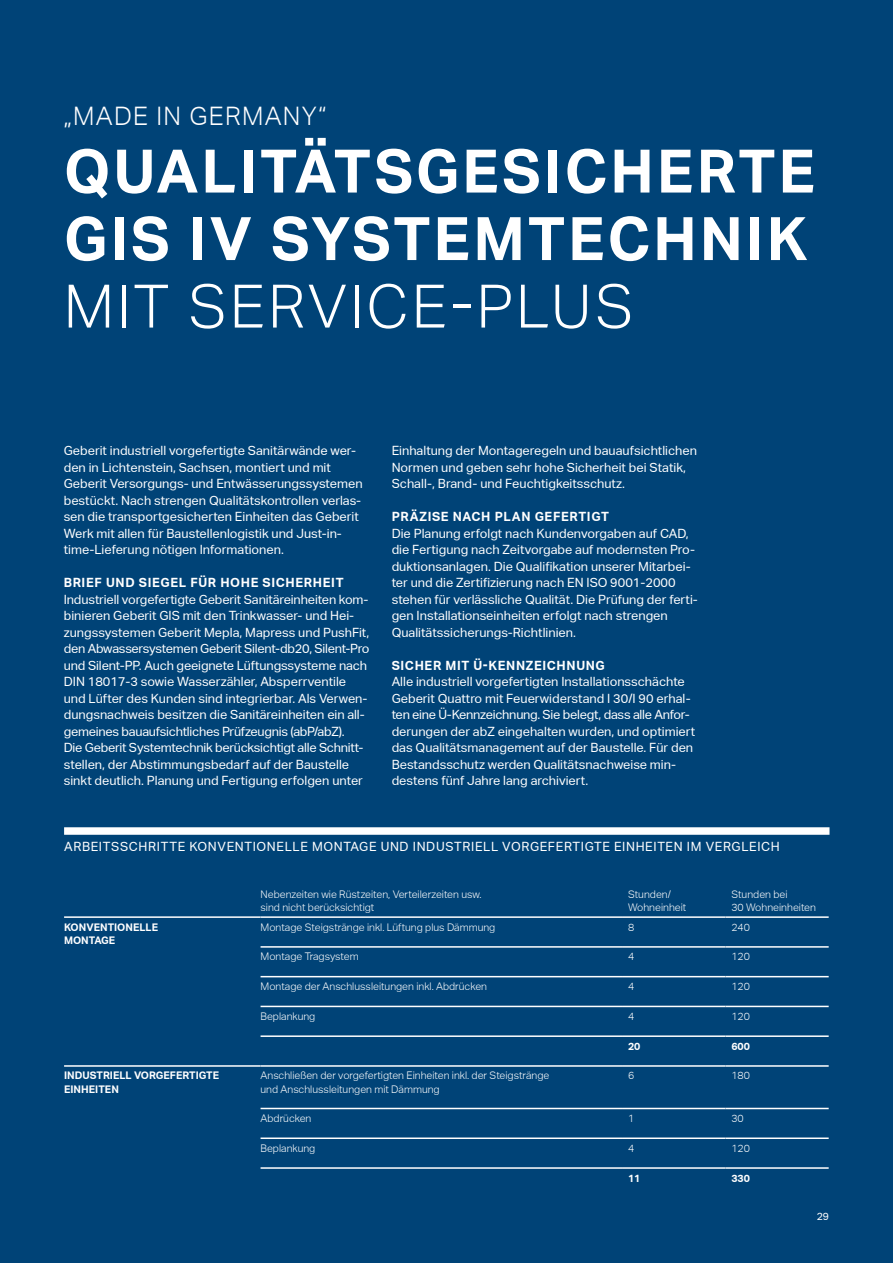
<style>
.page{position:relative;width:893px;height:1263px;background:#004377}
.page>*{position:absolute;margin:0;border:0;box-sizing:border-box;transform-origin:0 0}
.t1{font:700 60px/67.5px "Aktiv Grotesk Geberit";letter-spacing:.05em;color:#fff}
.t2{font:300 60px "Aktiv Grotesk Geberit";letter-spacing:.05em;color:#fff}
.t3{font:300 25.5px "Aktiv Grotesk Geberit";letter-spacing:.05em;color:#fff}
.t4{font:12.75px/16.5px "Aktiv Grotesk Geberit";color:#fff}
.t5{font:12.75px "Aktiv Grotesk Geberit";letter-spacing:.05em;color:#fff}
.t6{font:700 12.75px "Aktiv Grotesk Geberit";letter-spacing:.05em;color:#fff}
.t7{font:300 10.5px/13.5px "Aktiv Grotesk Geberit";color:#fff}
.t8{font:700 10.5px/13.5px "Aktiv Grotesk Geberit";color:#fff}
.t9{font:10.5px "Aktiv Grotesk Geberit";color:#fff}
</style>
<div class="page">
<div style="left:64px;top:827px;width:765px;height:8px;background:#fff"></div>
<hr style="left:64px;top:916px;width:197px;height:2px;background:#fff">
<hr style="left:261px;top:916px;width:361px;height:2px;background:#fff">
<hr style="left:622px;top:916px;width:103px;height:2px;background:#fff">
<hr style="left:725px;top:916px;width:104px;height:2px;background:#fff">
<hr style="left:261px;top:946px;width:361px;height:2px;background:#fff">
<hr style="left:622px;top:946px;width:103px;height:2px;background:#fff">
<hr style="left:725px;top:946px;width:104px;height:2px;background:#fff">
<hr style="left:261px;top:976px;width:361px;height:1px;background:#fff">
<hr style="left:622px;top:976px;width:103px;height:1px;background:#fff">
<hr style="left:725px;top:976px;width:104px;height:1px;background:#fff">
<hr style="left:261px;top:1006px;width:361px;height:1px;background:#fff">
<hr style="left:622px;top:1006px;width:103px;height:1px;background:#fff">
<hr style="left:725px;top:1006px;width:104px;height:1px;background:#fff">
<hr style="left:261px;top:1035px;width:361px;height:2px;background:#fff">
<hr style="left:622px;top:1035px;width:103px;height:2px;background:#fff">
<hr style="left:725px;top:1035px;width:104px;height:2px;background:#fff">
<hr style="left:64px;top:1065px;width:197px;height:2px;background:#fff">
<hr style="left:261px;top:1065px;width:361px;height:2px;background:#fff">
<hr style="left:622px;top:1065px;width:103px;height:2px;background:#fff">
<hr style="left:725px;top:1065px;width:104px;height:2px;background:#fff">
<hr style="left:261px;top:1108px;width:361px;height:1px;background:#fff">
<hr style="left:622px;top:1108px;width:103px;height:1px;background:#fff">
<hr style="left:725px;top:1108px;width:104px;height:1px;background:#fff">
<hr style="left:261px;top:1137px;width:361px;height:2px;background:#fff">
<hr style="left:622px;top:1137px;width:103px;height:2px;background:#fff">
<hr style="left:725px;top:1137px;width:104px;height:2px;background:#fff">
<hr style="left:261px;top:1167px;width:361px;height:2px;background:#fff">
<hr style="left:622px;top:1167px;width:103px;height:2px;background:#fff">
<hr style="left:725px;top:1167px;width:104px;height:2px;background:#fff">
<h2 class="t3" style="left:64px;top:101px;width:264px">„MADE IN GERMANY“</h2>
<h1 class="t1" style="left:64px;top:138px;width:752px">QUALITÄTSGESICHERTE<br>GIS IV SYSTEMTECHNIK</h1>
<h1 class="t2" style="left:64px;top:272px;width:571px">MIT SERVICE-PLUS</h1>
<p class="t4" style="left:64px;top:442px;width:300px">Geberit industriell vorgefertigte Sanitärwände wer&shy;den in Lichtenstein, Sachsen, montiert und mit Geberit Versorgungs- und Entwässerungssystemen bestückt. Nach strengen Qualitätskontrollen verlas&shy;sen die transportgesicherten Einheiten das Geberit Werk mit allen für Baustellenlogistik und Just-in&shy;time-Lieferung nötigen Informationen.</p>
<p class="t6" style="left:64px;top:575px;width:281px">BRIEF UND SIEGEL FÜR HOHE SICHERHEIT</p>
<p class="t4" style="left:64px;top:591px;width:307px">Industriell vorgefertigte Geberit Sanitäreinheiten kom&shy;binieren Geberit GIS mit den Trinkwasser- und Hei&shy;zungssystemen Geberit Mepla, Mapress und PushFit, den Abwassersystemen Geberit Silent-db20, Silent-Pro und Silent-PP. Auch geeignete Lüftungssysteme nach DIN 18017-3 sowie Wasserzähler, Absperrventile und Lüfter des Kunden sind integrierbar. Als Verwen&shy;dungsnachweis besitzen die Sanitäreinheiten ein all&shy;gemeines bauaufsichtliches Prüfzeugnis (abP/abZ).<br>Die Geberit Systemtechnik berücksichtigt alle Schnitt&shy;stellen, der Abstimmungsbedarf auf der Baustelle sinkt deutlich. Planung und Fertigung erfolgen unter</p>
<p class="t4" style="left:392px;top:442px;width:307px">Einhaltung der Montageregeln und bauaufsichtlichen<br>Normen und geben sehr hohe Sicherheit bei Statik,<br>Schall-, Brand- und Feuchtigkeitsschutz.</p>
<p class="t6" style="left:392px;top:509px;width:219px">PRÄZISE NACH PLAN GEFERTIGT</p>
<p class="t4" style="left:392px;top:525px;width:308px">Die Planung erfolgt nach Kundenvorgaben auf CAD, die Fertigung nach Zeitvorgabe auf modernsten Pro&shy;duktionsanlagen. Die Qualifikation unserer Mitarbei&shy;ter und die Zertifizierung nach EN ISO 9001-2000 stehen für verlässliche Qualität. Die Prüfung der ferti&shy;gen Installationseinheiten erfolgt nach strengen Qualitätssicherungs-Richtlinien.</p>
<p class="t6" style="left:392px;top:658px;width:215px">SICHER MIT Ü-KENNZEICHNUNG</p>
<p class="t4" style="left:392px;top:673px;width:305px">Alle industriell vorgefertigten Installationsschächte Geberit Quattro mit Feuerwiderstand I 30/I 90 erhal&shy;ten eine Ü-Kennzeichnung. Sie belegt, dass alle Anfor&shy;derungen der abZ eingehalten wurden, und optimiert das Qualitätsmanagement auf der Baustelle. Für den Bestandsschutz werden Qualitätsnachweise min&shy;destens fünf Jahre lang archiviert.</p>
<p class="t5" style="left:64px;top:839px;width:717px">ARBEITSSCHRITTE KONVENTIONELLE MONTAGE UND INDUSTRIELL VORGEFERTIGTE EINHEITEN IM VERGLEICH</p>
<p class="t7" style="left:261px;top:887px;width:222px">Nebenzeiten wie Rüstzeiten, Verteilerzeiten usw. sind nicht berücksichtigt</p>
<p class="t7" style="left:628px;top:887px;width:60px">Stunden/<br>Wohneinheit</p>
<p class="t7" style="left:731px;top:887px;width:86px">Stunden bei<br>30 Wohneinheiten</p>
<p class="t8" style="left:64px;top:920px;width:96px">KONVENTIONELLE<br>MONTAGE</p>
<p class="t7" style="left:261px;top:920px;width:236px">Montage Steigstränge inkl. Lüftung plus Dämmung</p>
<p class="t7" style="left:628px;top:920px;width:8px">8</p>
<p class="t7" style="left:731px;top:920px;width:20px">240</p>
<p class="t7" style="left:261px;top:950px;width:100px">Montage Tragsystem</p>
<p class="t7" style="left:628px;top:950px;width:8px">4</p>
<p class="t7" style="left:731px;top:950px;width:20px">120</p>
<p class="t7" style="left:261px;top:980px;width:228px">Montage der Anschlussleitungen inkl. Abdrücken</p>
<p class="t7" style="left:628px;top:980px;width:8px">4</p>
<p class="t7" style="left:731px;top:980px;width:20px">120</p>
<p class="t7" style="left:261px;top:1009px;width:56px">Beplankung</p>
<p class="t7" style="left:628px;top:1009px;width:8px">4</p>
<p class="t7" style="left:731px;top:1009px;width:20px">120</p>
<p class="t8" style="left:628px;top:1039px;width:14px">20</p>
<p class="t8" style="left:731px;top:1039px;width:20px">600</p>
<p class="t8" style="left:64px;top:1069px;width:157px">INDUSTRIELL VORGEFERTIGTE<br>EINHEITEN</p>
<p class="t7" style="left:261px;top:1069px;width:290px">Anschließen der vorgefertigten Einheiten inkl. der Steigstränge und Anschlussleitungen mit Dämmung</p>
<p class="t7" style="left:628px;top:1069px;width:8px">6</p>
<p class="t7" style="left:731px;top:1069px;width:20px">180</p>
<p class="t7" style="left:261px;top:1111px;width:52px">Abdrücken</p>
<p class="t7" style="left:628px;top:1111px;width:8px">1</p>
<p class="t7" style="left:731px;top:1111px;width:14px">30</p>
<p class="t7" style="left:261px;top:1141px;width:56px">Beplankung</p>
<p class="t7" style="left:628px;top:1141px;width:8px">4</p>
<p class="t7" style="left:731px;top:1141px;width:20px">120</p>
<p class="t8" style="left:628px;top:1171px;width:14px">11</p>
<p class="t8" style="left:731px;top:1171px;width:20px">330</p>
<p class="t9" style="left:817px;top:1211px;width:14px">29</p>
</div>
